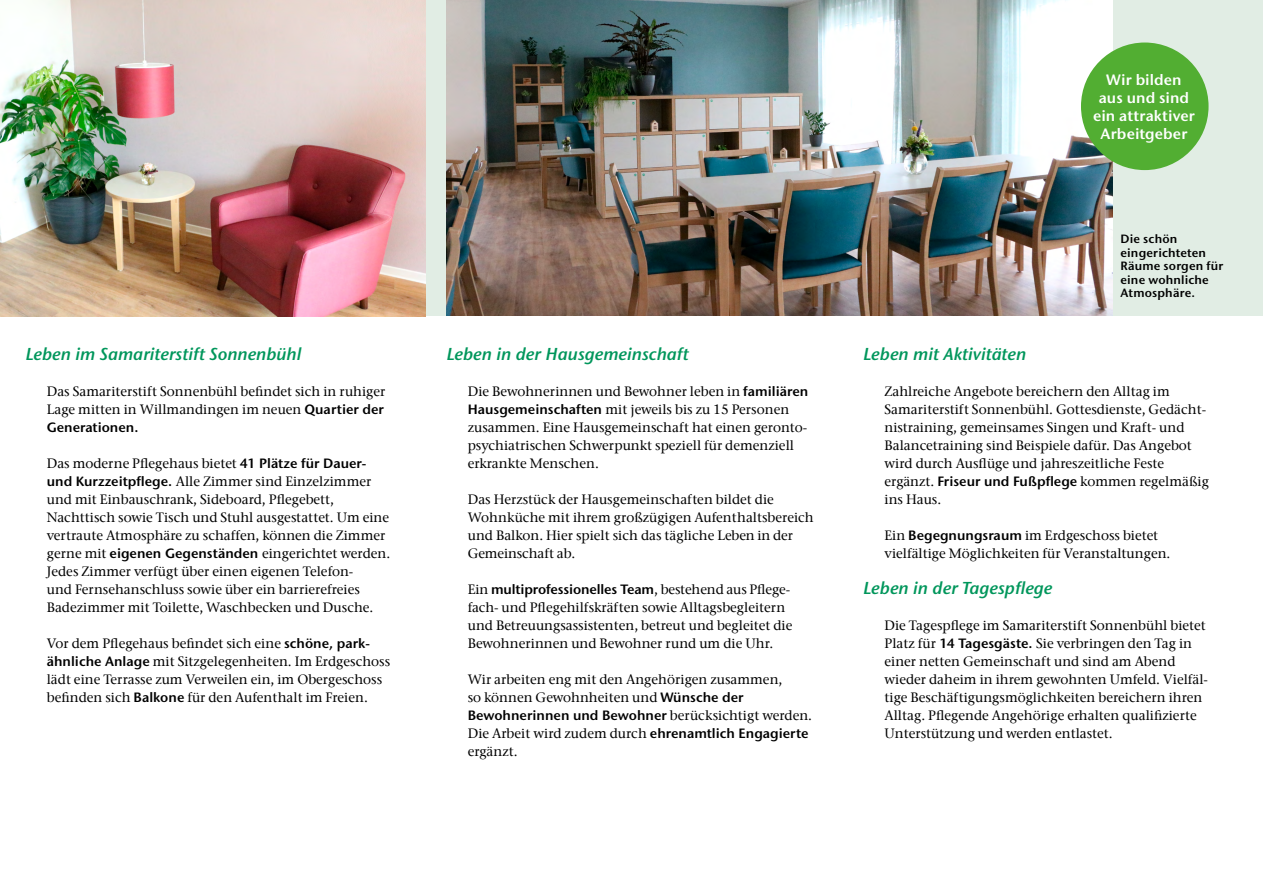
<style>
.page{position:relative;width:1263px;height:893px;background:#fff}
.page>*{position:absolute;margin:0;border:0;box-sizing:border-box;transform-origin:0 0}
.t1{font:italic 600 17.25px "Stone Sans ITC Pro";color:#00965b}
.t2{font:600 15px/18px "Stone Sans ITC Pro";letter-spacing:.005em;color:#fff;text-align:center}
.t3{font:500 13.5px/18px "ITC Stone Serif Com";color:#000}
.t4{font:600 13.5px "Stone Sans ITC Pro";letter-spacing:-.01em;color:#000}
.t5{font:600 12px/13.5px "Stone Sans ITC Pro";letter-spacing:.01em;color:#000}
.s1{font-family:"Stone Sans ITC Pro";font-weight:600}
.s2{font-family:"ITC Stone Serif Com";font-weight:500}
</style>
<div class="page">
<div style="left:0;top:0;width:1263px;height:316px;background:#e1ede4"></div>
<img style="left:446px;top:0;width:666px;height:316px">
<div style="left:1081px;top:43px;width:127px;height:127px;background:#52ae32;border-radius:50%"></div>
<img style="left:0;top:0;width:425px;height:316px">
<p class="t1" style="left:26px;top:344px;width:277px">Leben im Samariterstift Sonnenbühl</p>
<p class="t3" style="left:47px;top:382px;width:340px">Das Samariterstift Sonnenbühl befindet sich in ruhiger<br>Lage mitten in Willmandingen im neuen <span class="s1">Quartier der</span></p>
<p class="t4" style="left:47px;top:419px;width:93px">Generationen.</p>
<p class="t3" style="left:47px;top:454px;width:345px">Das moderne Pflegehaus bietet <span class="s1">41 Plätze für Dauer&shy;und Kurzzeitpflege.</span> Alle Zimmer sind Einzelzimmer und mit Einbauschrank, Sideboard, Pflegebett, Nachttisch sowie Tisch und Stuhl ausgestattet. Um eine vertraute Atmosphäre zu schaffen, können die Zimmer gerne mit <span class="s1">eigenen Gegenständen</span> eingerichtet werden.<br>Jedes Zimmer verfügt über einen eigenen Telefon-<br>und Fernsehanschluss sowie über ein barrierefreies Badezimmer mit Toilette, Waschbecken und Dusche.</p>
<p class="t3" style="left:47px;top:634px;width:345px">Vor dem Pflegehaus befindet sich eine <span class="s1">schöne, park&shy;ähnliche Anlage</span> mit Sitzgelegenheiten. Im Erdgeschoss lädt eine Terrasse zum Verweilen ein, im Obergeschoss befinden sich <span class="s1">Balkone</span> für den Aufenthalt im Freien.</p>
<p class="t1" style="left:446px;top:344px;width:244px">Leben in der Hausgemeinschaft</p>
<p class="t3" style="left:468px;top:382px;width:342px">Die Bewohnerinnen und Bewohner leben in <span class="s1">familiären Hausgemeinschaften</span> mit jeweils bis zu 15 Personen zusammen. Eine Hausgemeinschaft hat einen geronto&shy;psychiatrischen Schwerpunkt speziell für demenziell erkrankte Menschen.</p>
<p class="t3" style="left:468px;top:490px;width:348px">Das Herzstück der Hausgemeinschaften bildet die Wohnküche mit ihrem großzügigen Aufenthaltsbereich und Balkon. Hier spielt sich das tägliche Leben in der Gemeinschaft ab.</p>
<p class="t4" style="left:468px;top:581px;width:324px"><span class="s2">Ein</span> multiprofessionelles Team<span class="s2">, bestehend aus Pflege-</span></p>
<p class="t3" style="left:468px;top:598px;width:326px">fach- und Pflegehilfskräften sowie Alltagsbegleitern und Betreuungsassistenten, betreut und begleitet die<br>Bewohnerinnen und Bewohner rund um die Uhr.</p>
<p class="t3" style="left:468px;top:670px;width:316px">Wir arbeiten eng mit den Angehörigen zusammen, so können Gewohnheiten und <span class="s1">Wünsche der</span></p>
<p class="t4" style="left:468px;top:707px;width:346px">Bewohnerinnen und Bewohner <span class="s2">berücksichtigt werden.</span></p>
<p class="t3" style="left:468px;top:724px;width:342px">Die Arbeit wird zudem durch <span class="s1">ehrenamtlich Engagierte </span>ergänzt.</p>
<p class="t2" style="left:1093px;top:71px;width:103px">Wir bilden aus und sind ein attraktiver<br>Arbeitgeber</p>
<p class="t5" style="left:1120px;top:232px;width:104px">Die schön eingerichteten<br>Räume sorgen für eine wohnliche<br>Atmosphäre.</p>
<p class="t1" style="left:863px;top:344px;width:164px">Leben mit Aktivitäten</p>
<p class="t3" style="left:884px;top:382px;width:326px">Zahlreiche Angebote bereichern den Alltag im Samariterstift Sonnenbühl. Gottesdienste, Gedächt&shy;nistraining, gemeinsames Singen und Kraft- und Balancetraining sind Beispiele dafür. Das Angebot wird durch Ausflüge und jahreszeitliche Feste ergänzt. <span class="s1">Friseur und Fußpflege</span> kommen regelmäßig ins Haus.</p>
<p class="t3" style="left:884px;top:526px;width:287px">Ein <span class="s1">Begegnungsraum</span> im Erdgeschoss bietet vielfältige Möglichkeiten für Veranstaltungen.</p>
<p class="t1" style="left:863px;top:578px;width:191px">Leben in der Tagespflege</p>
<p class="t3" style="left:884px;top:616px;width:325px">Die Tagespflege im Samariterstift Sonnenbühl bietet Platz für <span class="s1">14 Tagesgäste.</span> Sie verbringen den Tag in einer netten Gemeinschaft und sind am Abend wieder daheim in ihrem gewohnten Umfeld. Vielfäl&shy;tige Beschäftigungsmöglichkeiten bereichern ihren Alltag. Pflegende Angehörige erhalten qualifizierte Unterstützung und werden entlastet.</p>
</div>
